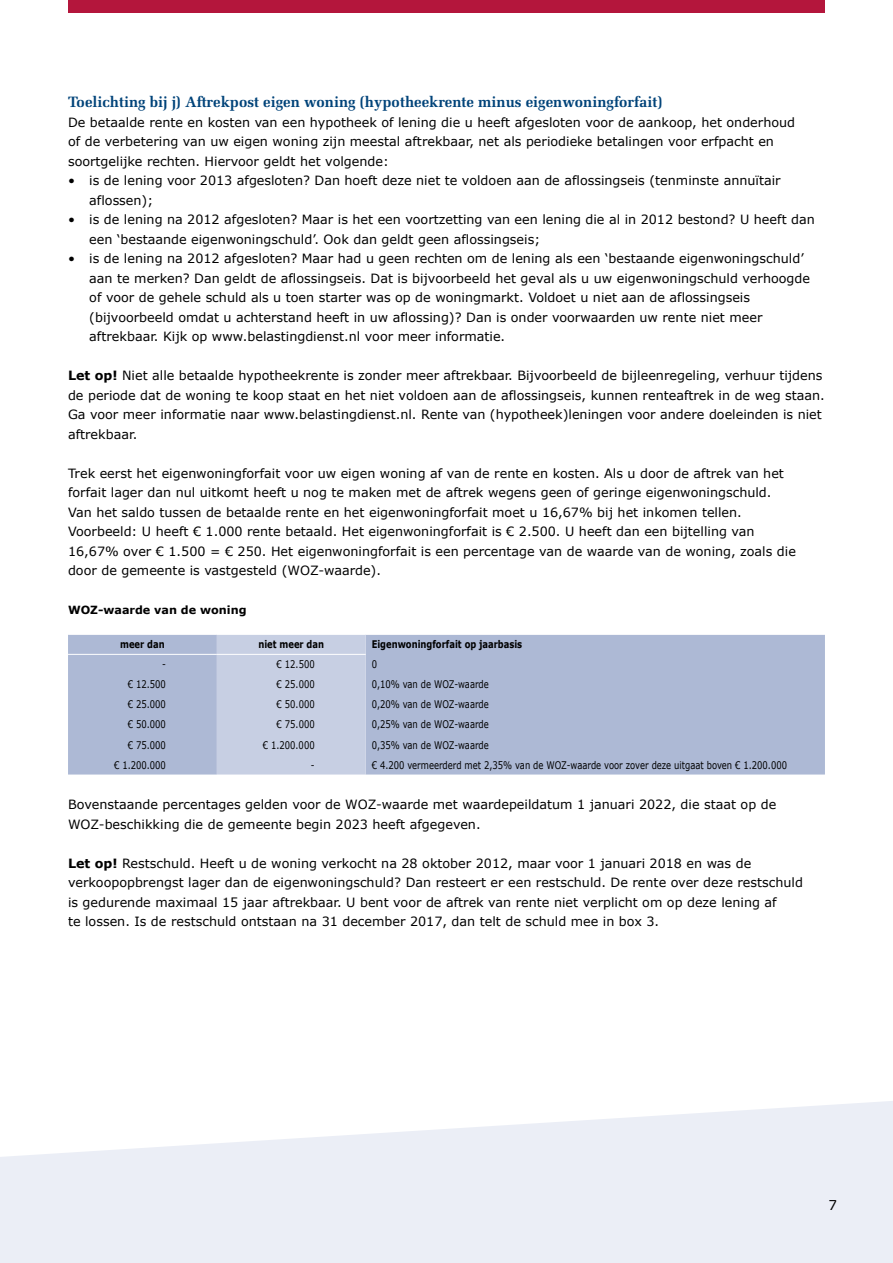
<style>
.page{position:relative;width:893px;height:1263px;background:#fff}
.page>*{position:absolute;margin:0;border:0;box-sizing:border-box;transform-origin:0 0}
.t1{font:700 15px "Melior LT Std";color:#004379}
.t2{font:13.5px "Verdana";color:#000}
.t3{font:12.75px/19.5px "Verdana";color:#000}
.t4{font:700 11.25px "Verdana";color:#000}
.t5{font:10.5px "Verdana";color:#000;scale:.8 1}
.t6{font:700 10.5px "Verdana";color:#000;scale:.8 1}
.s1{font-weight:700}
</style>
<div class="page">
<svg style="left:0;top:1101px;width:893px;height:162px;fill:#ebeef6"></svg>
<div style="left:68px;top:0;width:757px;height:13px;background:#b4163c"></div>
<div style="left:68px;top:635px;width:757px;height:139px;background:#adb9d5"></div>
<div style="left:217px;top:635px;width:149px;height:139px;background:#c7cfe3"></div>
<hr style="left:217px;top:654px;width:149px;height:1px;background:#fff">
<hr style="left:68px;top:654px;width:149px;height:1px;background:#fff">
<p class="t1" style="left:68px;top:93px;width:596px">Toelichting bij j) Aftrekpost eigen woning (hypotheekrente minus eigenwoningforfait)</p>
<p class="t3" style="left:68px;top:112px;width:729px">De betaalde rente en kosten van een hypotheek of lening die u heeft afgesloten voor de aankoop, het onderhoud of de verbetering van uw eigen woning zijn meestal aftrekbaar, net als periodieke betalingen voor erfpacht en soortgelijke rechten. Hiervoor geldt het volgende:</p>
<p class="t3" style="left:89px;top:171px;width:693px;text-indent:-21px">• is de lening voor 2013 afgesloten? Dan hoeft deze niet te voldoen aan de aflossingseis (tenminste annuïtair aflossen);</p>
<p class="t3" style="left:89px;top:210px;width:727px;text-indent:-21px">• is de lening na 2012 afgesloten? Maar is het een voortzetting van een lening die al in 2012 bestond? U heeft dan een ‘bestaande eigenwoningschuld’. Ook dan geldt geen aflossingseis;</p>
<p class="t3" style="left:89px;top:249px;width:722px;text-indent:-21px">• is de lening na 2012 afgesloten? Maar had u geen rechten om de lening als een ‘bestaande eigenwoningschuld’ aan te merken? Dan geldt de aflossingseis. Dat is bijvoorbeeld het geval als u uw eigenwoningschuld verhoogde of voor de gehele schuld als u toen starter was op de woningmarkt. Voldoet u niet aan de aflossingseis (bijvoorbeeld omdat u achterstand heeft in uw aflossing)? Dan is onder voorwaarden uw rente niet meer aftrekbaar. Kijk op www.belastingdienst.nl voor meer informatie.</p>
<p class="t3" style="left:68px;top:366px;width:758px"><span class="s1">Let op!</span> Niet alle betaalde hypotheekrente is zonder meer aftrekbaar. Bijvoorbeeld de bijleenregeling, verhuur tijdens de periode dat de woning te koop staat en het niet voldoen aan de aflossingseis, kunnen renteaftrek in de weg staan.<br>Ga voor meer informatie naar www.belastingdienst.nl. Rente van (hypotheek)leningen voor andere doeleinden is niet aftrekbaar.</p>
<p class="t3" style="left:68px;top:463px;width:729px">Trek eerst het eigenwoningforfait voor uw eigen woning af van de rente en kosten. Als u door de aftrek van het forfait lager dan nul uitkomt heeft u nog te maken met de aftrek wegens geen of geringe eigenwoningschuld.<br>Van het saldo tussen de betaalde rente en het eigenwoningforfait moet u 16,67% bij het inkomen tellen.<br>Voorbeeld: U heeft € 1.000 rente betaald. Het eigenwoningforfait is € 2.500. U heeft dan een bijtelling van 16,67% over € 1.500 = € 250. Het eigenwoningforfait is een percentage van de waarde van de woning, zoals die door de gemeente is vastgesteld (WOZ-waarde).</p>
<p class="t4" style="left:68px;top:603px;width:180px">WOZ-waarde van de woning</p>
<p class="t6" style="left:120px;top:638px;width:57px">meer dan</p>
<p class="t6" style="left:258px;top:638px;width:84px">niet meer dan</p>
<p class="t6" style="left:372px;top:638px;width:190px">Eigenwoningforfait op jaarbasis</p>
<p class="t5" style="left:162px;top:658px;width:6px">-</p>
<p class="t5" style="left:277px;top:658px;width:49px">€ 12.500</p>
<p class="t5" style="left:372px;top:658px;width:8px">0</p>
<p class="t5" style="left:128px;top:678px;width:49px">€ 12.500</p>
<p class="t5" style="left:277px;top:678px;width:49px">€ 25.000</p>
<p class="t5" style="left:372px;top:678px;width:148px">0,10% van de WOZ-waarde</p>
<p class="t5" style="left:128px;top:698px;width:49px">€ 25.000</p>
<p class="t5" style="left:277px;top:698px;width:49px">€ 50.000</p>
<p class="t5" style="left:372px;top:698px;width:148px">0,20% van de WOZ-waarde</p>
<p class="t5" style="left:128px;top:718px;width:49px">€ 50.000</p>
<p class="t5" style="left:277px;top:718px;width:49px">€ 75.000</p>
<p class="t5" style="left:372px;top:718px;width:148px">0,25% van de WOZ-waarde</p>
<p class="t5" style="left:128px;top:738px;width:49px">€ 75.000</p>
<p class="t5" style="left:263px;top:738px;width:66px">€ 1.200.000</p>
<p class="t5" style="left:372px;top:738px;width:148px">0,35% van de WOZ-waarde</p>
<p class="t5" style="left:114px;top:758px;width:66px">€ 1.200.000</p>
<p class="t5" style="left:311px;top:758px;width:6px">-</p>
<p class="t5" style="left:372px;top:758px;width:521px">€ 4.200 vermeerderd met 2,35% van de WOZ-waarde voor zover deze uitgaat boven € 1.200.000</p>
<p class="t3" style="left:68px;top:795px;width:710px">Bovenstaande percentages gelden voor de WOZ-waarde met waardepeildatum 1 januari 2022, die staat op de<br>WOZ-beschikking die de gemeente begin 2023 heeft afgegeven.</p>
<p class="t3" style="left:68px;top:853px;width:736px"><span class="s1">Let op!</span> Restschuld. Heeft u de woning verkocht na 28 oktober 2012, maar voor 1 januari 2018 en was de verkoopopbrengst lager dan de eigenwoningschuld? Dan resteert er een restschuld. De rente over deze restschuld is gedurende maximaal 15 jaar aftrekbaar. U bent voor de aftrek van rente niet verplicht om op deze lening af<br>te lossen. Is de restschuld ontstaan na 31 december 2017, dan telt de schuld mee in box 3.</p>
<p class="t2" style="left:828px;top:1196px;width:10px">7</p>
</div>
